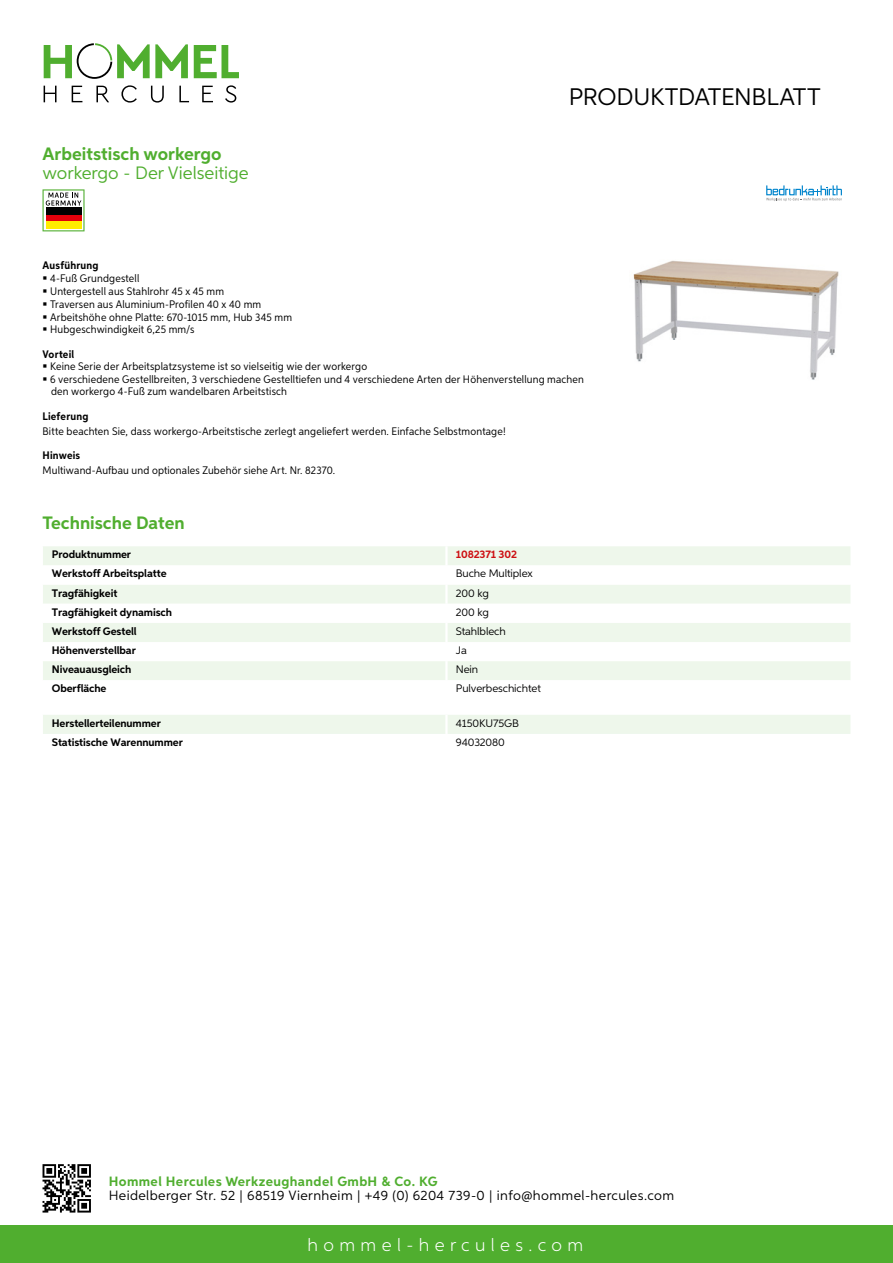
<style>
.page{position:relative;width:893px;height:1263px;background:#fff}
.page>*{position:absolute;margin:0;border:0;box-sizing:border-box;transform-origin:0 0}
.t1{font:24px "Aspira";letter-spacing:-.01em;color:#000}
.t2{font:700 18px "Aspira";color:#50ae2f}
.t3{font:18px "Aspira";color:#50ae2f}
.t4{font:300 18px "Aspira";letter-spacing:.3em;color:#fff}
.t5{font:13.5px "Aspira";letter-spacing:.03em;color:#000}
.t6{font:700 13.5px "Aspira";letter-spacing:.03em;color:#50ae2f}
.t7{font:10.95px/12.8px "Aspira Nar";letter-spacing:.015em;color:#000}
.t8{font:700 10.95px "Aspira";letter-spacing:-.01em;color:#000}
.t9{font:10.95px "Aspira";letter-spacing:-.01em;color:#000}
.t10{font:700 10.95px "Aspira Nar";letter-spacing:.02em;color:#000}
.t11{font:700 10.95px "Aspira";letter-spacing:-.01em;color:#cd1013}
</style>
<div class="page">
<div style="left:0;top:1226px;width:893px;height:37px;background:#50ae2f"></div>
<svg style="left:43px;top:1164px;width:48px;height:48px"></svg>
<svg style="left:194px;top:45px;width:45px;height:33px"></svg>
<svg style="left:44px;top:43px;width:144px;height:36px"></svg>
<svg style="left:44px;top:86px;width:13px;height:16px"></svg>
<svg style="left:72px;top:86px;width:10px;height:16px"></svg>
<svg style="left:96px;top:86px;width:13px;height:16px"></svg>
<svg style="left:121px;top:85px;width:16px;height:18px"></svg>
<svg style="left:151px;top:86px;width:13px;height:17px"></svg>
<svg style="left:179px;top:86px;width:10px;height:16px"></svg>
<svg style="left:202px;top:86px;width:11px;height:16px"></svg>
<svg style="left:225px;top:85px;width:11px;height:18px"></svg>
<div style="left:43px;top:546px;width:807px;height:19px;background:#eef7eb"></div>
<svg style="left:43px;top:585px;width:807px;height:95px;fill:#eef7eb"></svg>
<hr style="left:445px;top:546px;width:3px;height:19px;background:#fff">
<hr style="left:445px;top:585px;width:3px;height:19px;background:#fff">
<hr style="left:445px;top:604px;width:3px;height:19px;background:#fff">
<hr style="left:445px;top:623px;width:3px;height:19px;background:#fff">
<hr style="left:445px;top:642px;width:3px;height:19px;background:#fff">
<hr style="left:445px;top:661px;width:3px;height:19px;background:#fff">
<div style="left:43px;top:715px;width:807px;height:19px;background:#eef7eb"></div>
<svg style="left:43px;top:189px;width:42px;height:42px"></svg>
<div style="left:46px;top:214px;width:35px;height:7px;background:#e3000b"></div>
<div style="left:46px;top:208px;width:35px;height:7px;background:#000"></div>
<div style="left:46px;top:221px;width:35px;height:7px;background:#ffed00"></div>
<img style="left:633px;top:260px;width:206px;height:120px">
<svg style="left:766px;top:185px;width:76px;height:16px"></svg>
<h2 class="t2" style="left:43px;top:142px;width:181px">Arbeitstisch workergo</h2>
<h2 class="t3" style="left:43px;top:162px;width:208px">workergo - Der Vielseitige</h2>
<h1 class="t1" style="left:569px;top:82px;width:253px">Produktdatenblatt</h1>
<p class="t10" style="left:43px;top:259px;width:58px">Ausführung</p>
<p class="t7" style="left:50px;top:272px;width:243px">4-Fuß Grundgestell<br>Untergestell aus Stahlrohr 45 x 45 mm<br>Traversen aus Aluminium-Profilen 40 x 40 mm Arbeitshöhe ohne Platte: 670-1015 mm, Hub 345 mm Hubgeschwindigkeit 6,25 mm/s</p>
<p class="t10" style="left:43px;top:347px;width:33px">Vorteil</p>
<p class="t7" style="left:50px;top:360px;width:535px">Keine Serie der Arbeitsplatzsysteme ist so vielseitig wie der workergo<br>6 verschiedene Gestellbreiten, 3 verschiedene Gestelltiefen und 4 verschiedene Arten der Höhenverstellung machen den workergo 4-Fuß zum wandelbaren Arbeitstisch</p>
<p class="t10" style="left:43px;top:410px;width:47px">Lieferung</p>
<p class="t7" style="left:43px;top:425px;width:465px">Bitte beachten Sie, dass workergo-Arbeitstische zerlegt angeliefert werden. Einfache Selbstmontage!</p>
<p class="t10" style="left:43px;top:448px;width:39px">Hinweis</p>
<p class="t7" style="left:43px;top:463px;width:294px">Multiwand-Aufbau und optionales Zubehör siehe Art. Nr. 82370.</p>
<h2 class="t2" style="left:43px;top:512px;width:144px">Technische Daten</h2>
<p class="t8" style="left:52px;top:548px;width:81px">Produktnummer</p>
<p class="t11" style="left:456px;top:548px;width:63px">1082371 302</p>
<p class="t8" style="left:52px;top:567px;width:116px">Werkstoff Arbeitsplatte</p>
<p class="t9" style="left:456px;top:567px;width:78px">Buche Multiplex</p>
<p class="t8" style="left:52px;top:586px;width:67px">Tragfähigkeit</p>
<p class="t9" style="left:456px;top:586px;width:35px">200 kg</p>
<p class="t8" style="left:52px;top:605px;width:122px">Tragfähigkeit dynamisch</p>
<p class="t9" style="left:456px;top:605px;width:35px">200 kg</p>
<p class="t8" style="left:52px;top:624px;width:86px">Werkstoff Gestell</p>
<p class="t9" style="left:456px;top:624px;width:51px">Stahlblech</p>
<p class="t8" style="left:52px;top:643px;width:85px">Höhenverstellbar</p>
<p class="t9" style="left:456px;top:643px;width:13px">Ja</p>
<p class="t8" style="left:52px;top:662px;width:81px">Niveauausgleich</p>
<p class="t9" style="left:456px;top:663px;width:24px">Nein</p>
<p class="t8" style="left:52px;top:682px;width:56px">Oberfläche</p>
<p class="t9" style="left:456px;top:682px;width:87px">Pulverbeschichtet</p>
<p class="t8" style="left:52px;top:716px;width:111px">Herstellerteilenummer</p>
<p class="t9" style="left:456px;top:716px;width:63px">4150KU75GB</p>
<p class="t8" style="left:52px;top:735px;width:132px">Statistische Warennummer</p>
<p class="t9" style="left:456px;top:735px;width:51px">94032080</p>
<p class="t6" style="left:109px;top:1172px;width:330px">Hommel Hercules Werkzeughandel GmbH &amp; Co. KG</p>
<p class="t5" style="left:109px;top:1187px;width:567px">Heidelberger Str. 52 | 68519 Viernheim | +49 (0) 6204 739-0 | info@hommel-hercules.com</p>
<h2 class="t4" style="left:307px;top:1234px;width:277px">hommel-hercules.com</h2>
</div>
